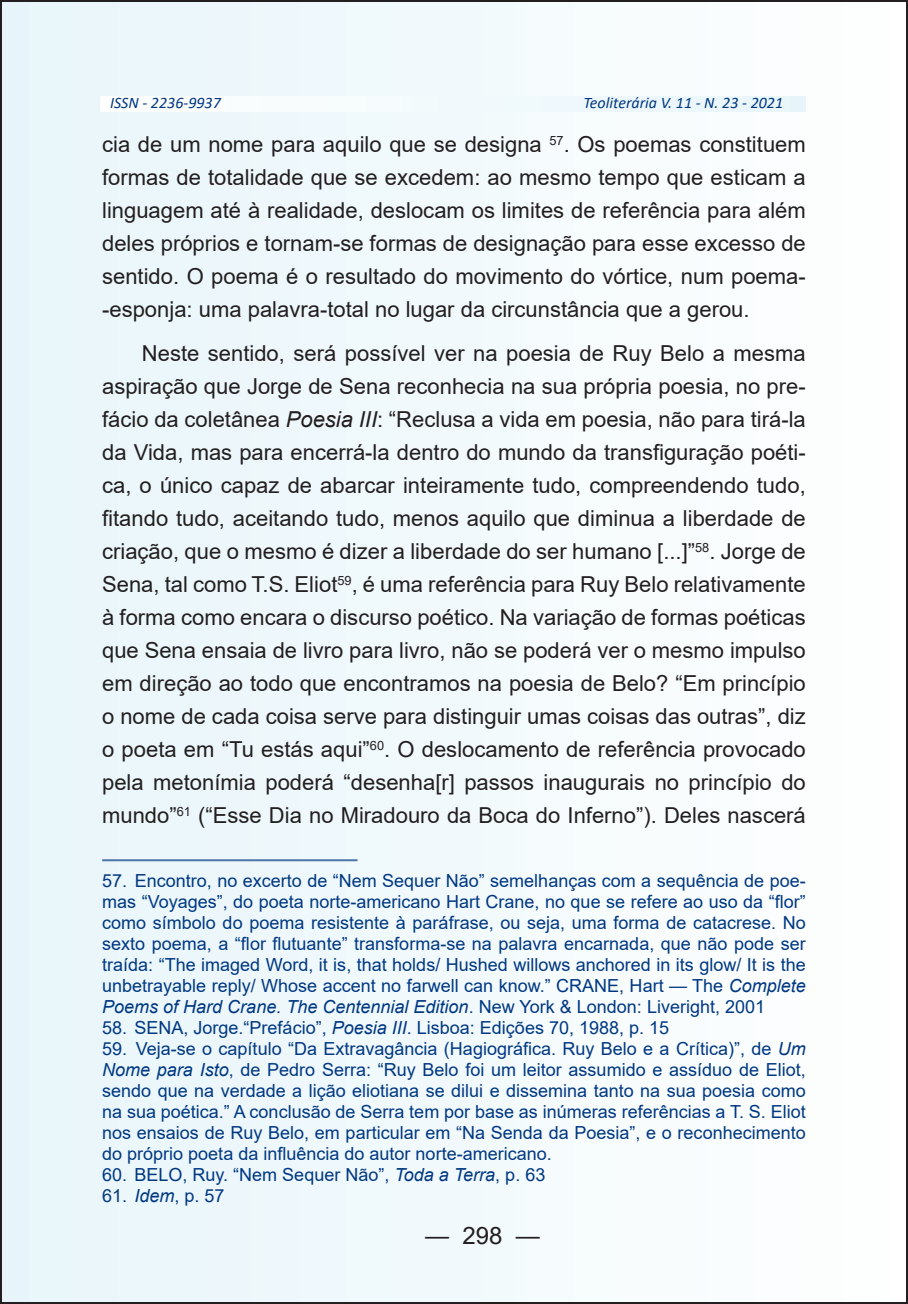
<style>
.page{position:relative;width:908px;height:1304px;background:#fff}
.page>*{position:absolute;margin:0;border:0;box-sizing:border-box;transform-origin:0 0}
.t1{font:24px "Arial";color:#231f20}
.t2{font:22px/33px "Arial";color:#231f20;text-align:justify}
.t3{font:18px/21px "Arial";color:#003882;text-align:justify}
.t4{font:italic 16px "Calibri";color:#003882}
.s1{font-style:italic}
</style>
<div class="page">
<div style="left:1px;top:1px;width:905px;height:1302px;background:#f2f9fc"></div>
<hr style="left:102px;top:859px;width:255px;height:2px;background:#4d74a8">
<p class="t4" style="left:110px;top:92px;width:112px">ISSN - 2236-9937</p>
<p class="t4" style="left:583px;top:92px;width:201px">Teoliterária V. 11 - N. 23 - 2021</p>
<p class="t2" style="left:102px;top:128px;width:705px">cia de um nome para aquilo que se designa <sup>57</sup>. Os poemas constituem formas de totalidade que se excedem: ao mesmo tempo que esticam a linguagem até à realidade, deslocam os limites de referência para além deles próprios e tornam-se formas de designação para esse excesso de sentido. O poema é o resultado do movimento do vórtice, num poema--esponja: uma palavra-total no lugar da circunstância que a gerou.</p>
<p class="t2" style="left:102px;top:337px;width:705px;text-indent:40px">Neste sentido, será possível ver na poesia de Ruy Belo a mesma aspiração que Jorge de Sena reconhecia na sua própria poesia, no pre&shy;fácio da coletânea <span class="s1">Poesia III</span>: “Reclusa a vida em poesia, não para tirá-la da Vida, mas para encerrá-la dentro do mundo da transfiguração poéti&shy;ca, o único capaz de abarcar inteiramente tudo, compreendendo tudo, fitando tudo, aceitando tudo, menos aquilo que diminua a liberdade de criação, que o mesmo é dizer a liberdade do ser humano [...]”<sup>58</sup>. Jorge de Sena, tal como T.S. Eliot<sup>59</sup>, é uma referência para Ruy Belo relativamente à forma como encara o discurso poético. Na variação de formas poéticas que Sena ensaia de livro para livro, não se poderá ver o mesmo impulso em direção ao todo que encontramos na poesia de Belo? “Em princípio o nome de cada coisa serve para distinguir umas coisas das outras”, diz o poeta em “Tu estás aqui”<sup>60</sup>. O deslocamento de referência provocado pela metonímia poderá “desenha[r] passos inaugurais no princípio do mundo”<sup>61</sup> (“Esse Dia no Miradouro da Boca do Inferno”). Deles nascerá</p>
<p class="t3" style="left:102px;top:870px;width:705px">57. Encontro, no excerto de “Nem Sequer Não” semelhanças com a sequência de poe&shy;mas “Voyages”, do poeta norte-americano Hart Crane, no que se refere ao uso da “flor” como símbolo do poema resistente à paráfrase, ou seja, uma forma de catacrese. No sexto poema, a “flor flutuante” transforma-se na palavra encarnada, que não pode ser traída: “The imaged Word, it is, that holds/ Hushed willows anchored in its glow/ It is the unbetrayable reply/ Whose accent no farwell can know.” CRANE, Hart — The <span class="s1">Complete Poems of Hard Crane. The Centennial Edition</span>. New York &amp; London: Liveright, 2001</p>
<p class="t3" style="left:102px;top:1017px;width:568px">58. SENA, Jorge.“Prefácio”, <span class="s1">Poesia III</span>. Lisboa: Edições 70, 1988, p. 15</p>
<p class="t3" style="left:102px;top:1038px;width:704px">59. Veja-se o capítulo “Da Extravagância (Hagiográfica. Ruy Belo e a Crítica)”, de <span class="s1">Um Nome para Isto</span>, de Pedro Serra: “Ruy Belo foi um leitor assumido e assíduo de Eliot, sendo que na verdade a lição eliotiana se dilui e dissemina tanto na sua poesia como na sua poética.” A conclusão de Serra tem por base as inúmeras referências a T. S. Eliot nos ensaios de Ruy Belo, em particular em “Na Senda da Poesia”, e o reconhecimento do próprio poeta da influência do autor norte-americano.</p>
<p class="t3" style="left:102px;top:1164px;width:444px">60. BELO, Ruy. “Nem Sequer Não”, <span class="s1">Toda a Terra</span>, p. 63</p>
<p class="t3" style="left:102px;top:1185px;width:124px">61. <span class="s1">Idem</span>, p. 57</p>
<p class="t1" style="left:425px;top:1218px;width:116px">— 298 —</p>
</div>
